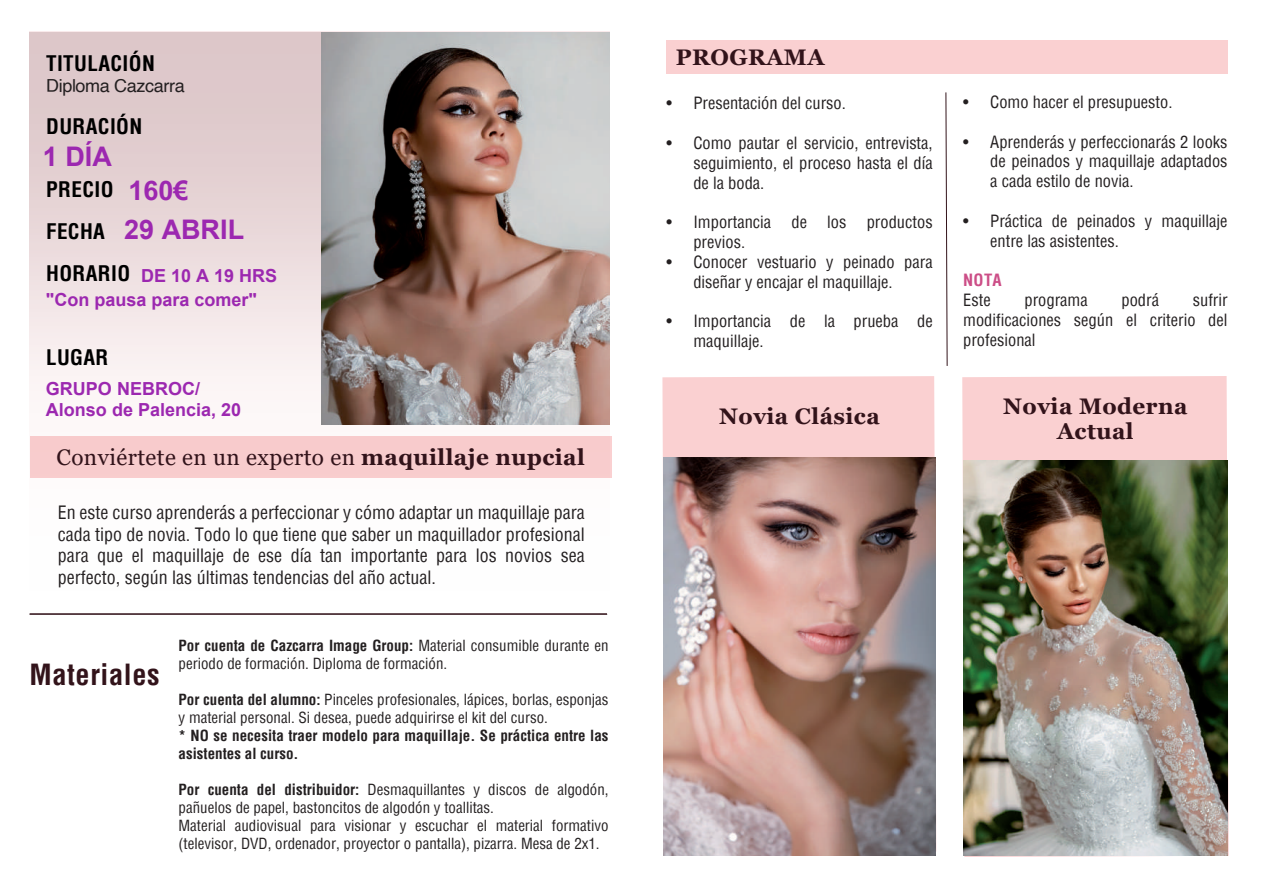
<style>
.page{position:relative;width:1263px;height:893px;background:#fff}
.page>*{position:absolute;margin:0;border:0;box-sizing:border-box;transform-origin:0 0}
.t1{font:700 condensed 28.5px "Helvetica";letter-spacing:.02em;color:#32131a}
.t2{font:22.5px "Georgia";letter-spacing:.02em;color:#32131a}
.t3{font:700 22.5px/25.8px "Georgia";letter-spacing:.02em;color:#32131a;text-align:center}
.t4{font:700 condensed 21px/42px "Helvetica";letter-spacing:.02em;color:#000}
.t5{font:condensed 18px/21.6px "Helvetica";color:#231f20;text-align:justify}
.t6{font:18px "Helvetica";letter-spacing:-.02em;color:#231f20}
.t7{font:condensed 16.5px/19.8px "Helvetica";color:#231f20}
.t8{font:700 condensed 16.5px "Helvetica";color:#cc4e87}
.t9{font:condensed 15px/18px "Helvetica";color:#231f20}
.t10{font:700 condensed 15px/18px "Helvetica";color:#231f20}
.s1{font-weight:700}
</style>
<div class="page">
<svg style="left:962px;top:376px;width:267px;height:481px;background:#f4cecd"></svg>
<div style="left:662px;top:376px;width:274px;height:477px;background:#fad0d1"></div>
<img style="left:964px;top:460px;width:263px;height:396px">
<div style="left:666px;top:40px;width:561px;height:34px;background:#fad0d1"></div>
<svg style="left:30px;top:32px;width:579px;height:583px"></svg>
<svg style="left:30px;top:33px;width:291px;height:380px"></svg>
<hr style="left:30px;top:613px;width:577px;height:2px;background:#32131a">
<svg style="left:945px;top:92px;width:2px;height:274px"></svg>
<img style="left:321px;top:33px;width:289px;height:391px">
<img style="left:663px;top:458px;width:272px;height:398px">
<p class="t4" style="left:46px;top:42px;width:110px">TITULACIÓN</p>
<p class="t6" style="left:46px;top:72px;width:140px">Diploma Cazcarra</p>
<p class="t4" style="left:46px;top:105px;width:98px">DURACIÓN</p>
<p class="t4" style="left:46px;top:168px;width:86px">PRECIO<br>FECHA<br>HORARIO</p>
<p class="t4" style="left:46px;top:336px;width:64px">LUGAR</p>
<h2 class="t2" style="left:56px;top:443px;width:530px">Conviértete en un experto en <span class="s1">maquillaje nupcial</span></h2>
<p class="t5" style="left:58px;top:501px;width:528px">En este curso aprenderás a perfeccionar y cómo adaptar un maquillaje para cada tipo de novia. Todo lo que tiene que saber un maquillador profesional para que el maquillaje de ese día tan importante para los novios sea perfecto, según las últimas tendencias del año actual.</p>
<h1 class="t1" style="left:30px;top:656px;width:132px">Materiales</h1>
<p class="t9" style="left:179px;top:636px;width:431px"><span class="s1">Por cuenta de Cazcarra Image Group:</span> Material consumible durante en periodo de formación. Diploma de formación.</p>
<p class="t9" style="left:179px;top:690px;width:431px"><span class="s1">Por cuenta del alumno:</span> Pinceles profesionales, lápices, borlas, esponjas y material personal. Si desea, puede adquirirse el kit del curso.</p>
<p class="t10" style="left:179px;top:726px;width:431px">* NO se necesita traer modelo para maquillaje. Se práctica entre las asistentes al curso.</p>
<p class="t9" style="left:179px;top:780px;width:431px"><span class="s1">Por cuenta del distribuidor:</span> Desmaquillantes y discos de algodón, pañuelos de papel, bastoncitos de algodón y toallitas.<br>Material audiovisual para visionar y escuchar el material formativo (televisor, DVD, ordenador, proyector o pantalla), pizarra. Mesa de 2x1.</p>
<h2 class="t3" style="left:676px;top:44px;width:150px">PROGRAMA</h2>
<p class="t7" style="left:666px;top:93px;width:181px">• Presentación del curso.</p>
<p class="t7" style="left:693px;top:133px;width:241px;text-align:justify;text-indent:-27px">• Como pautar el servicio, entrevista, seguimiento, el proceso hasta el día de la boda.</p>
<p class="t7" style="left:693px;top:212px;width:241px;text-indent:-27px">• Importancia de los productos previos.</p>
<p class="t7" style="left:693px;top:252px;width:241px;text-indent:-27px">• Conocer vestuario y peinado para diseñar y encajar el maquillaje.</p>
<p class="t7" style="left:693px;top:311px;width:241px;text-indent:-27px">• Importancia de la prueba de maquillaje.</p>
<p class="t7" style="left:963px;top:92px;width:211px">• Como hacer el presupuesto.</p>
<p class="t7" style="left:990px;top:131px;width:239px;text-align:justify;text-indent:-27px">• Aprenderás y perfeccionarás 2 looks de peinados y maquillaje adaptados a cada estilo de novia.</p>
<p class="t7" style="left:990px;top:211px;width:239px;text-indent:-27px">• Práctica de peinados y maquillaje entre las asistentes.</p>
<p class="t8" style="left:963px;top:269px;width:40px">NOTA</p>
<p class="t7" style="left:963px;top:290px;width:29px">Este</p>
<p class="t7" style="left:1024px;top:290px;width:65px">programa</p>
<p class="t7" style="left:1121px;top:290px;width:39px">podrá</p>
<p class="t7" style="left:963px;top:290px;width:266px;text-align:justify;text-indent:230px">sufrir modificaciones según el criterio del profesional</p>
<h2 class="t3" style="left:719px;top:404px;width:162px">Novia Clásica</h2>
<h2 class="t3" style="left:1003px;top:393px;width:186px">Novia Moderna<br>Actual</h2>
</div>
